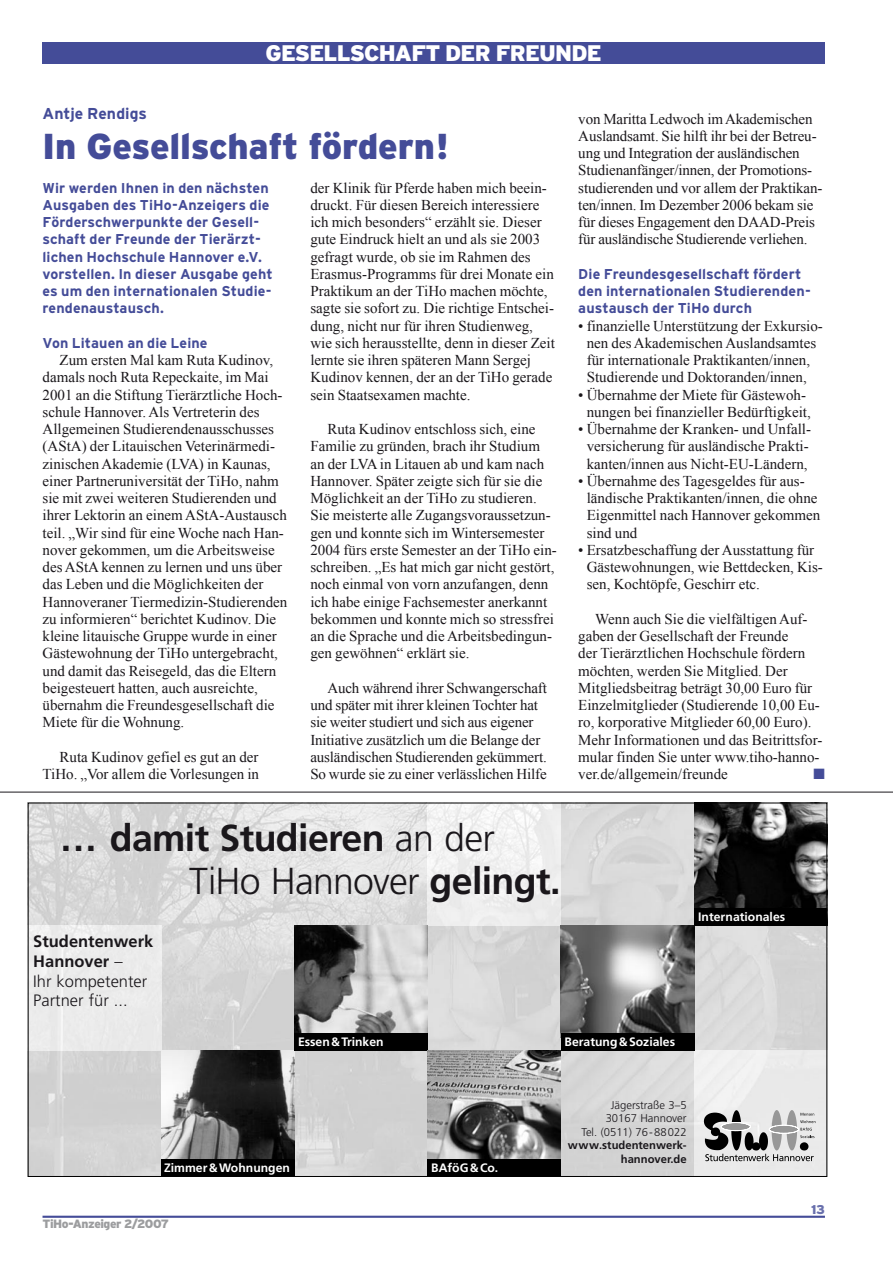
<style>
.page{position:relative;width:893px;height:1263px;background:#fff}
.page>*{position:absolute;margin:0;border:0;box-sizing:border-box;transform-origin:0 0}
.t1{font:700 37.5px/43.2px "Frutiger";letter-spacing:-.015em;color:#1a171b}
.t2{font:900 36px "Interstate";letter-spacing:-.005em;color:#444c98}
.t3{font:900 22.5px "Interstate";letter-spacing:-.035em;color:#fff}
.t4{font:300 16.5px/19.8px "Frutiger";color:#1a171b}
.t5{font:700 15.75px "Interstate";color:#444c98}
.t6{font:15px/17.2px "Times New Roman";color:#1a171b}
.t7{font:15px "Zapf Dingbats ITC";color:#444c98}
.t8{font:700 14.25px/17.2px "Interstate";letter-spacing:.005em;color:#444c98}
.t9{font:900 12.75px "Interstate";color:#6970ad}
.t10{font:700 12.15px "Frutiger";color:#fff}
.t11{font:900 12px "Interstate";letter-spacing:-.035em;color:#9c9d9f}
.t12{font:300 11.25px/13.5px "Frutiger";color:#1a171b;text-align:right}
.t13{font:700 11.25px/13.5px "Frutiger";color:#1a171b;text-align:right}
.s1{font-weight:300}
.s2{font-weight:700}
</style>
<div class="page">
<hr style="left:43px;top:1216px;width:782px;height:2px;background:#444c98">
<img style="left:30px;top:805px;width:795px;height:370px">
<div style="left:30px;top:926px;width:131px;height:124px;background:#ebebeb"></div>
<img style="left:427px;top:805px;width:134px;height:121px">
<div style="left:694px;top:1051px;width:131px;height:124px;background:#eaeaea"></div>
<img style="left:561px;top:926px;width:133px;height:108px">
<img style="left:694px;top:805px;width:131px;height:103px">
<div style="left:561px;top:1034px;width:133px;height:17px;background:#000"></div>
<div style="left:694px;top:908px;width:133px;height:18px;background:#000"></div>
<img style="left:162px;top:1051px;width:133px;height:108px">
<div style="left:162px;top:1159px;width:133px;height:17px;background:#000"></div>
<img style="left:294px;top:926px;width:134px;height:107px">
<div style="left:294px;top:1033px;width:134px;height:18px;background:#000"></div>
<img style="left:427px;top:1051px;width:134px;height:108px">
<div style="left:427px;top:1159px;width:134px;height:17px;background:#000"></div>
<svg style="left:704px;top:1110px;width:111px;height:51px;background:#a4a4a4"></svg>
<hr style="left:0;top:792px;width:893px;height:1px;background:#1a171b">
<div style="left:43px;top:43px;width:782px;height:21px;background:#444c98"></div>
<h3 class="t3" style="left:266px;top:40px;width:338px">GESELLSCHAFT DER FREUNDE</h3>
<p class="t5" style="left:43px;top:105px;width:106px">Antje Rendigs</p>
<h2 class="t2" style="left:43px;top:126px;width:408px">In Gesellschaft fördern!</h2>
<p class="t8" style="left:43px;top:179px;width:232px">Wir werden Ihnen in den nächsten<br>Ausgaben des TiHo-Anzeigers die<br>Förderschwerpunkte der Gesell&shy;schaft der Freunde der Tierärzt&shy;lichen Hochschule Hannover e.V. vorstellen. In dieser Ausgabe geht es um den internationalen Studie&shy;rendenaustausch.</p>
<p class="t8" style="left:43px;top:334px;width:167px">Von Litauen an die Leine</p>
<p class="t6" style="left:43px;top:351px;width:246px;text-indent:17px">Zum ersten Mal kam Ruta Kudinov, damals noch Ruta Repeckaite, im Mai 2001 an die Stiftung Tierärztliche Hoch&shy;schule Hannover. Als Vertreterin des Allgemeinen Studierendenausschusses (AStA) der Litauischen Veterinärmedi&shy;zinischen Akademie (LVA) in Kaunas, einer Partneruniversität der TiHo, nahm sie mit zwei weiteren Studierenden und ihrer Lektorin an einem AStA-Austausch teil. „Wir sind für eine Woche nach Han&shy;nover gekommen, um die Arbeitsweise des AStA kennen zu lernen und uns über das Leben und die Möglichkeiten der Hannoveraner Tiermedizin-Studierenden zu informieren“ berichtet Kudinov. Die kleine litauische Gruppe wurde in einer Gästewohnung der TiHo untergebracht, und damit das Reisegeld, das die Eltern beigesteuert hatten, auch ausreichte, übernahm die Freundesgesellschaft die Miete für die Wohnung.</p>
<p class="t6" style="left:43px;top:748px;width:218px;text-align:right">Ruta Kudinov gefiel es gut an der<br>TiHo. „Vor allem die Vorlesungen in</p>
<p class="t6" style="left:310px;top:179px;width:246px">der Klinik für Pferde haben mich beein&shy;druckt. Für diesen Bereich interessiere ich mich besonders“ erzählt sie. Dieser gute Eindruck hielt an und als sie 2003 gefragt wurde, ob sie im Rahmen des Erasmus-Programms für drei Monate ein Praktikum an der TiHo machen möchte, sagte sie sofort zu. Die richtige Entschei&shy;dung, nicht nur für ihren Studienweg, wie sich herausstellte, denn in dieser Zeit lernte sie ihren späteren Mann Sergej Kudinov kennen, der an der TiHo gerade sein Staatsexamen machte.</p>
<p class="t6" style="left:310px;top:420px;width:248px;text-indent:17px">Ruta Kudinov entschloss sich, eine Familie zu gründen, brach ihr Studium an der LVA in Litauen ab und kam nach Hannover. Später zeigte sich für sie die Möglichkeit an der TiHo zu studieren.<br>Sie meisterte alle Zugangsvoraussetzun&shy;gen und konnte sich im Wintersemester 2004 fürs erste Semester an der TiHo ein&shy;schreiben. „Es hat mich gar nicht gestört, noch einmal von vorn anzufangen, denn ich habe einige Fachsemester anerkannt bekommen und konnte mich so stressfrei an die Sprache und die Arbeitsbedingun&shy;gen gewöhnen“ erklärt sie.</p>
<p class="t6" style="left:310px;top:679px;width:238px;text-indent:17px">Auch während ihrer Schwangerschaft und später mit ihrer kleinen Tochter hat sie weiter studiert und sich aus eigener Initiative zusätzlich um die Belange der ausländischen Studierenden gekümmert.<br>So wurde sie zu einer verlässlichen Hilfe</p>
<h1 class="t1" style="left:189px;top:816px;width:373px;text-indent:-128px">... damit Studieren <span class="s1">an der<br>TiHo Hannover</span> gelingt.</h1>
<p class="t4" style="left:33px;top:931px;width:122px"><span class="s2">Studentenwerk<br>Hannover</span> –<br>Ihr kompetenter<br>Partner für ...</p>
<p class="t6" style="left:578px;top:110px;width:246px">von Maritta Ledwoch im Akademischen Auslandsamt. Sie hilft ihr bei der Betreu&shy;ung und Integration der ausländischen Studienanfänger/innen, der Promotions&shy;studierenden und vor allem der Praktikan&shy;ten/innen. Im Dezember 2006 bekam sie für dieses Engagement den DAAD-Preis für ausländische Studierende verliehen.</p>
<p class="t8" style="left:578px;top:265px;width:234px">Die Freundesgesellschaft fördert den internationalen Studierenden&shy;austausch der TiHo durch</p>
<p class="t6" style="left:578px;top:317px;width:246px;text-align:center">• finanzielle Unterstützung der Exkursio&shy;nen des Akademischen Auslandsamtes für internationale Praktikanten/innen, Studierende und Doktoranden/innen,</p>
<p class="t6" style="left:578px;top:386px;width:234px;text-align:center">• Übernahme der Miete für Gästewoh&shy;nungen bei finanzieller Bedürftigkeit,</p>
<p class="t6" style="left:578px;top:420px;width:234px;text-align:center">• Übernahme der Kranken- und Unfall&shy;versicherung für ausländische Prakti&shy;kanten/innen aus Nicht-EU-Ländern,</p>
<p class="t6" style="left:587px;top:472px;width:235px;text-indent:-8px">• Übernahme des Tagesgeldes für aus&shy;ländische Praktikanten/innen, die ohne<br>Eigenmittel nach Hannover gekommen sind und</p>
<p class="t6" style="left:587px;top:541px;width:238px;text-indent:-8px">• Ersatzbeschaffung der Ausstattung für<br>Gästewohnungen, wie Bettdecken, Kis&shy;sen, Kochtöpfe, Geschirr etc.</p>
<p class="t6" style="left:578px;top:610px;width:246px;text-indent:17px">Wenn auch Sie die vielfältigen Auf&shy;gaben der Gesellschaft der Freunde<br>der Tierärztlichen Hochschule fördern möchten, werden Sie Mitglied. Der Mitgliedsbeitrag beträgt 30,00 Euro für Einzelmitglieder (Studierende 10,00 Eu&shy;ro, korporative Mitglieder 60,00 Euro).<br>Mehr Informationen und das Beitrittsfor&shy;mular finden Sie unter www.tiho-hanno&shy;ver.de/allgemein/freunde</p>
<p class="t7" style="left:813px;top:767px;width:13px">■</p>
<p class="t10" style="left:698px;top:910px;width:88px">Internationales</p>
<p class="t10" style="left:298px;top:1035px;width:87px">Essen&amp;Trinken</p>
<p class="t10" style="left:164px;top:1160px;width:127px">Zimmer&amp;Wohnungen</p>
<p class="t11" style="left:43px;top:1217px;width:128px">TiHo-Anzeiger 2/2007</p>
<p class="t10" style="left:431px;top:1160px;width:69px">BAföG&amp;Co.</p>
<p class="t10" style="left:565px;top:1035px;width:112px">Beratung&amp;Soziales</p>
<p class="t12" style="left:582px;top:1098px;width:107px">Jägerstraße 3–5<br>30167 Hannover<br>Tel. (0511) 76-88022</p>
<p class="t13" style="left:568px;top:1138px;width:120px">www.studentenwerk&shy;hannover.de</p>
<p class="t9" style="left:811px;top:1202px;width:15px">13</p>
</div>
